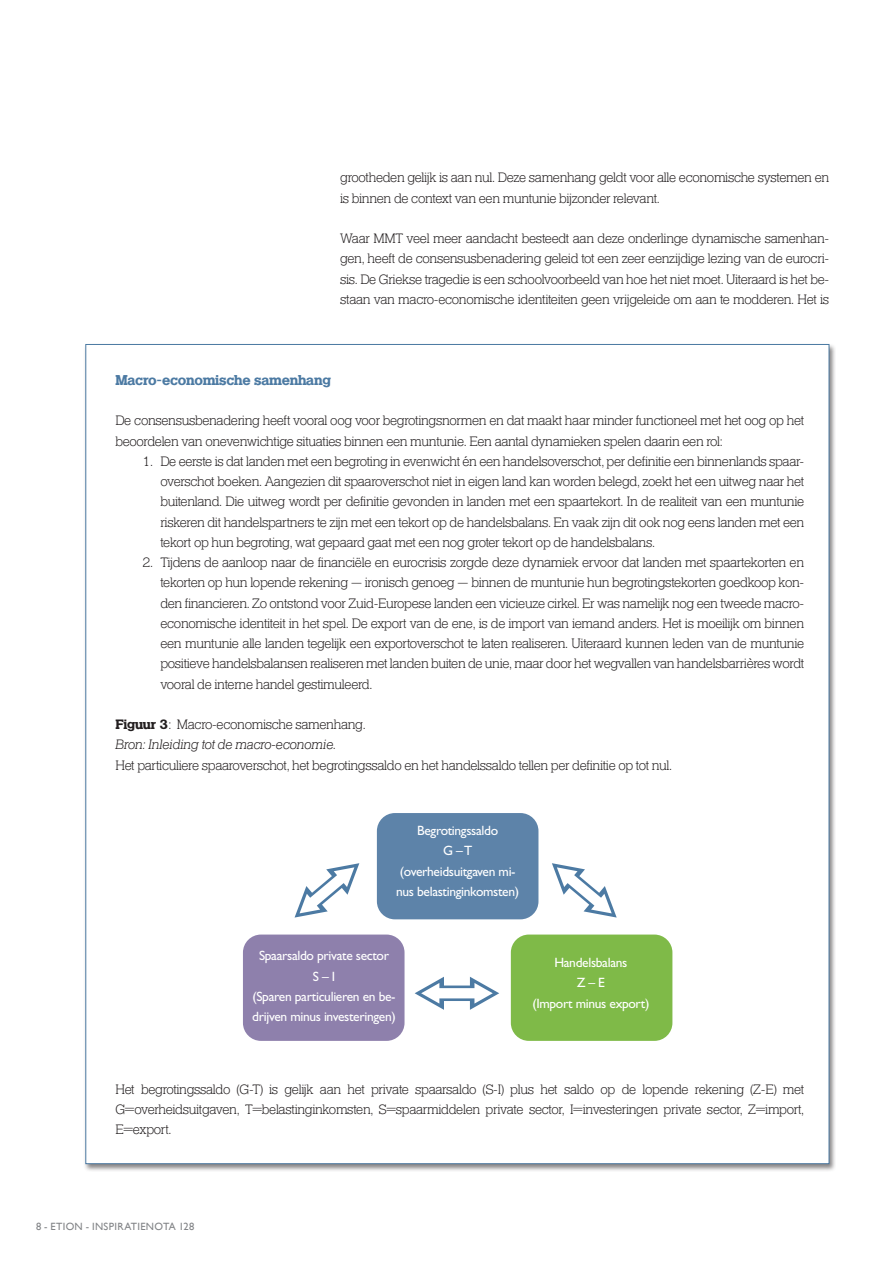
<style>
.page{position:relative;width:893px;height:1263px;background:#fff}
.page>*{position:absolute;margin:0;border:0;box-sizing:border-box;transform-origin:0 0}
.Tussentitel_2{font:700 15px "Helserif";letter-spacing:-.025em;color:#4c7aa3}
.Body{font:300 14.25px/20.2px "Helserif";letter-spacing:-.025em;color:#231f20;text-align:justify}
.Body-2{font:italic 300 14.25px "Helserif";letter-spacing:-.025em;color:#231f20}
.Body-3{font:13.5px/20.2px "Gill Sans Std";letter-spacing:-.025em;color:#fff}
.t1{font:10.5px "Gill Sans";letter-spacing:.025em;color:#818386}
.s1{font-weight:700}
</style>
<div class="page">
<div style="left:83px;top:343px;width:753px;height:829px;background:#231f20;opacity:.55"></div>
<div style="left:86px;top:344px;width:743px;height:820px;background:#fff;border:1px solid #4c7aa3"></div>
<div style="left:377px;top:813px;width:161px;height:106px;background:#5d83a9;border-radius:18px"></div>
<div style="left:511px;top:934px;width:161px;height:107px;background:#7fba48;border-radius:18px"></div>
<div style="left:243px;top:934px;width:162px;height:107px;background:#8e80ac;border-radius:18px"></div>
<p class="Body" style="left:340px;top:168px;width:491px">grootheden gelijk is aan nul. Deze samenhang geldt voor alle economische systemen en is binnen de context van een muntunie bijzonder relevant.</p>
<p class="Body" style="left:340px;top:229px;width:491px">Waar MMT veel meer aandacht besteedt aan deze onderlinge dynamische samenhan&shy;gen, heeft de consensusbenadering geleid tot een zeer eenzijdige lezing van de eurocri&shy;sis. De Griekse tragedie is een schoolvoorbeeld van hoe het niet moet. Uiteraard is het be&shy;staan van macro-economische identiteiten geen vrijgeleide om aan te modderen. Het is</p>
<h3 class="Tussentitel_2" style="left:115px;top:371px;width:217px">Macro-economische samenhang</h3>
<p class="Body" style="left:115px;top:411px;width:690px">De consensusbenadering heeft vooral oog voor begrotingsnormen en dat maakt haar minder functioneel met het oog op het beoordelen van onevenwichtige situaties binnen een muntunie. Een aantal dynamieken spelen daarin een rol:</p>
<p class="Body" style="left:160px;top:452px;width:645px;text-indent:-18px">1. De eerste is dat landen met een begroting in evenwicht én een handelsoverschot, per definitie een binnenlands spaar&shy;overschot boeken. Aangezien dit spaaroverschot niet in eigen land kan worden belegd, zoekt het een uitweg naar het buitenland. Die uitweg wordt per definitie gevonden in landen met een spaartekort. In de realiteit van een muntunie riskeren dit handelspartners te zijn met een tekort op de handelsbalans. En vaak zijn dit ook nog eens landen met een tekort op hun begroting, wat gepaard gaat met een nog groter tekort op de handelsbalans.</p>
<p class="Body" style="left:160px;top:553px;width:645px;text-indent:-18px">2. Tijdens de aanloop naar de financiële en eurocrisis zorgde deze dynamiek ervoor dat landen met spaartekorten en tekorten op hun lopende rekening — ironisch genoeg — binnen de muntunie hun begrotingstekorten goedkoop kon&shy;den financieren. Zo ontstond voor Zuid-Europese landen een vicieuze cirkel. Er was namelijk nog een tweede macro&shy;economische identiteit in het spel. De export van de ene, is de import van iemand anders. Het is moeilijk om binnen een muntunie alle landen tegelijk een exportoverschot te laten realiseren. Uiteraard kunnen leden van de muntunie positieve handelsbalansen realiseren met landen buiten de unie, maar door het wegvallen van handelsbarrières wordt vooral de interne handel gestimuleerd.</p>
<p class="Body" style="left:115px;top:715px;width:252px"><span class="s1">Figuur 3</span>: Macro-economische samenhang.</p>
<p class="Body-2" style="left:115px;top:736px;width:223px">Bron: Inleiding tot de macro-economie.</p>
<p class="Body" style="left:115px;top:755px;width:558px">Het particuliere spaaroverschot, het begrotingssaldo en het handelssaldo tellen per definitie op tot nul.</p>
<p class="Body-3" style="left:417px;top:820px;width:82px">Begrotingssaldo</p>
<p class="Body-3" style="left:443px;top:841px;width:31px">G – T</p>
<p class="Body-3" style="left:396px;top:861px;width:124px">(overheidsuitgaven mi&shy;nus belastinginkomsten)</p>
<p class="Body-3" style="left:259px;top:946px;width:132px">Spaarsaldo private sector</p>
<p class="Body-3" style="left:313px;top:966px;width:24px">S – I</p>
<p class="Body-3" style="left:252px;top:986px;width:145px">(Sparen particulieren en be&shy;drijven minus investeringen)</p>
<p class="Body-3" style="left:554px;top:952px;width:74px">Handelsbalans</p>
<p class="Body-3" style="left:577px;top:973px;width:30px">Z – E</p>
<p class="Body-3" style="left:532px;top:993px;width:119px">(Import minus export)</p>
<p class="Body" style="left:115px;top:1079px;width:690px">Het begrotingssaldo (G-T) is gelijk aan het private spaarsaldo (S-I) plus het saldo op de lopende rekening (Z-E) met G=overheidsuitgaven, T=belastinginkomsten, S=spaarmiddelen private sector, I=investeringen private sector, Z=import, E=export.</p>
<p class="t1" style="left:36px;top:1220px;width:160px">8 - ETION - INSPIRATIENOTA 128</p>
</div>
